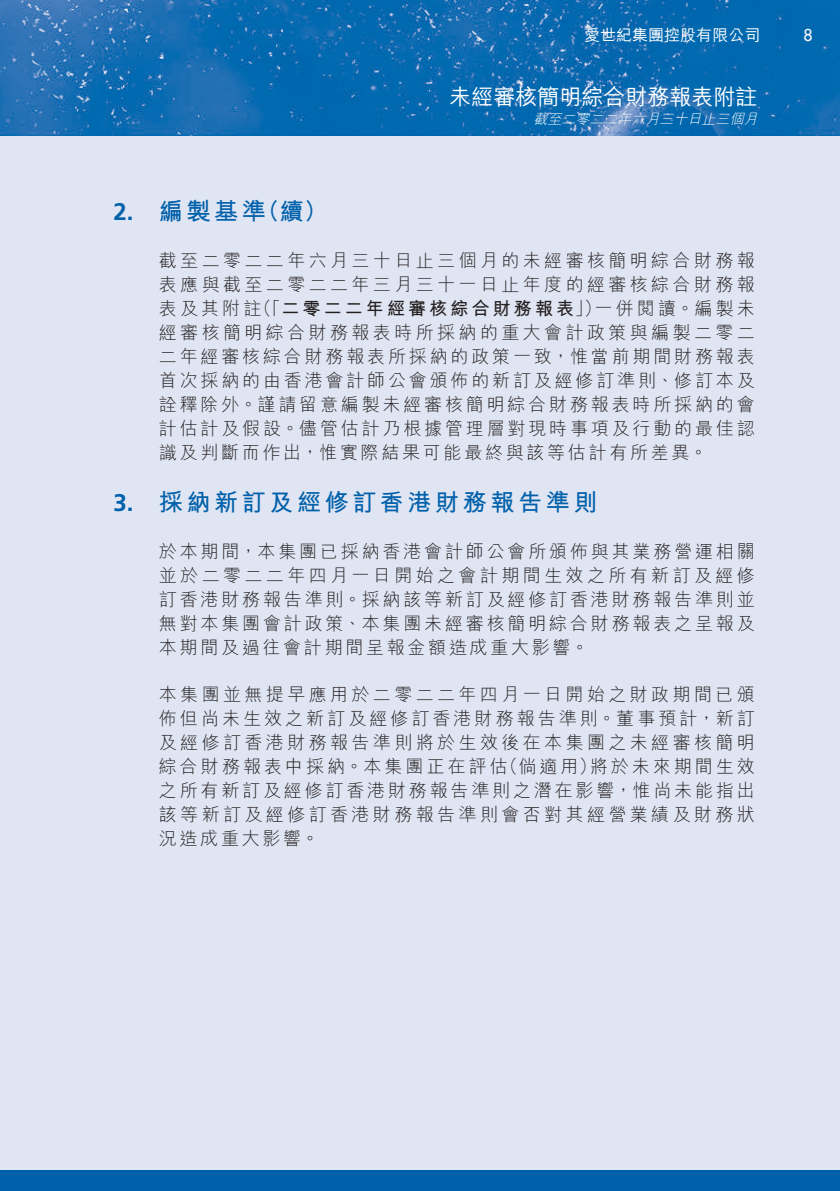
<style>
.page{position:relative;width:840px;height:1191px;background:#fff}
.page>*{position:absolute;margin:0;border:0;box-sizing:border-box;transform-origin:0 0}
._01_Heading_1{font:700 24px "M Hei HK";letter-spacing:.15em;color:#0060aa}
.t1{font:500 22px "M Hei HK";color:#fff}
._00_Body_text{font:300 18px/24px "M Hei HK";letter-spacing:.155em;color:#231f20;text-align:justify}
.t2{font:500 16px "M Hei HK";color:#fff}
.t3{font:500 16px "Futura Std";color:#fff}
.t4{font:italic 300 14px "M Hei HK";color:#fff}
.s1{font-family:"Frutiger LT Std"}
.s2{font-weight:700}
</style>
<div class="page">
<div style="left:0;top:0;width:839px;height:1191px;background:#e0e5f3"></div>
<div style="left:0;top:1170px;width:839px;height:21px;background:#0060aa"></div>
<img style="left:0;top:0;width:839px;height:136px">
<p class="t2" style="left:584px;top:23px;width:177px">愛世紀集團控股有限公司</p>
<p class="t3" style="left:803px;top:25px;width:11px">8</p>
<p class="t1" style="left:449px;top:81px;width:309px">未經審核簡明綜合財務報表附註</p>
<p class="t4" style="left:533px;top:111px;width:229px">截至二零二二年六月三十日止三個月</p>
<p class="_01_Heading_1" style="left:113px;top:194px;width:216px"><span class="s1">2.</span> 編製基準（續）</p>
<p class="_00_Body_text" style="left:159px;top:248px;width:597px">截至二零二二年六月三十日止三個月的未經審核簡明綜合財務報表應與截至二零二二年三月三十一日止年度的經審核綜合財務報表及其附註（「<span class="s2">二零二二年經審核綜合財務報表</span>」）一併閱讀。編製未經審核簡明綜合財務報表時所採納的重大會計政策與編製二零二二年經審核綜合財務報表所採納的政策一致，惟當前期間財務報表首次採納的由香港會計師公會頒佈的新訂及經修訂準則、修訂本及詮釋除外。謹請留意編製未經審核簡明綜合財務報表時所採納的會計估計及假設。儘管估計乃根據管理層對現時事項及行動的最佳認識及判斷而作出，惟實際結果可能最終與該等估計有所差異。</p>
<p class="_01_Heading_1" style="left:113px;top:485px;width:485px"><span class="s1">3.</span> 採納新訂及經修訂香港財務報告準則</p>
<p class="_00_Body_text" style="left:159px;top:539px;width:597px">於本期間，本集團已採納香港會計師公會所頒佈與其業務營運相關並於二零二二年四月一日開始之會計期間生效之所有新訂及經修訂香港財務報告準則。採納該等新訂及經修訂香港財務報告準則並無對本集團會計政策、本集團未經審核簡明綜合財務報表之呈報及本期間及過往會計期間呈報金額造成重大影響。</p>
<p class="_00_Body_text" style="left:159px;top:682px;width:597px">本集團並無提早應用於二零二二年四月一日開始之財政期間已頒佈但尚未生效之新訂及經修訂香港財務報告準則。董事預計，新訂及經修訂香港財務報告準則將於生效後在本集團之未經審核簡明綜合財務報表中採納。本集團正在評估（倘適用）將於未來期間生效之所有新訂及經修訂香港財務報告準則之潛在影響，惟尚未能指出該等新訂及經修訂香港財務報告準則會否對其經營業績及財務狀況造成重大影響。</p>
</div>
